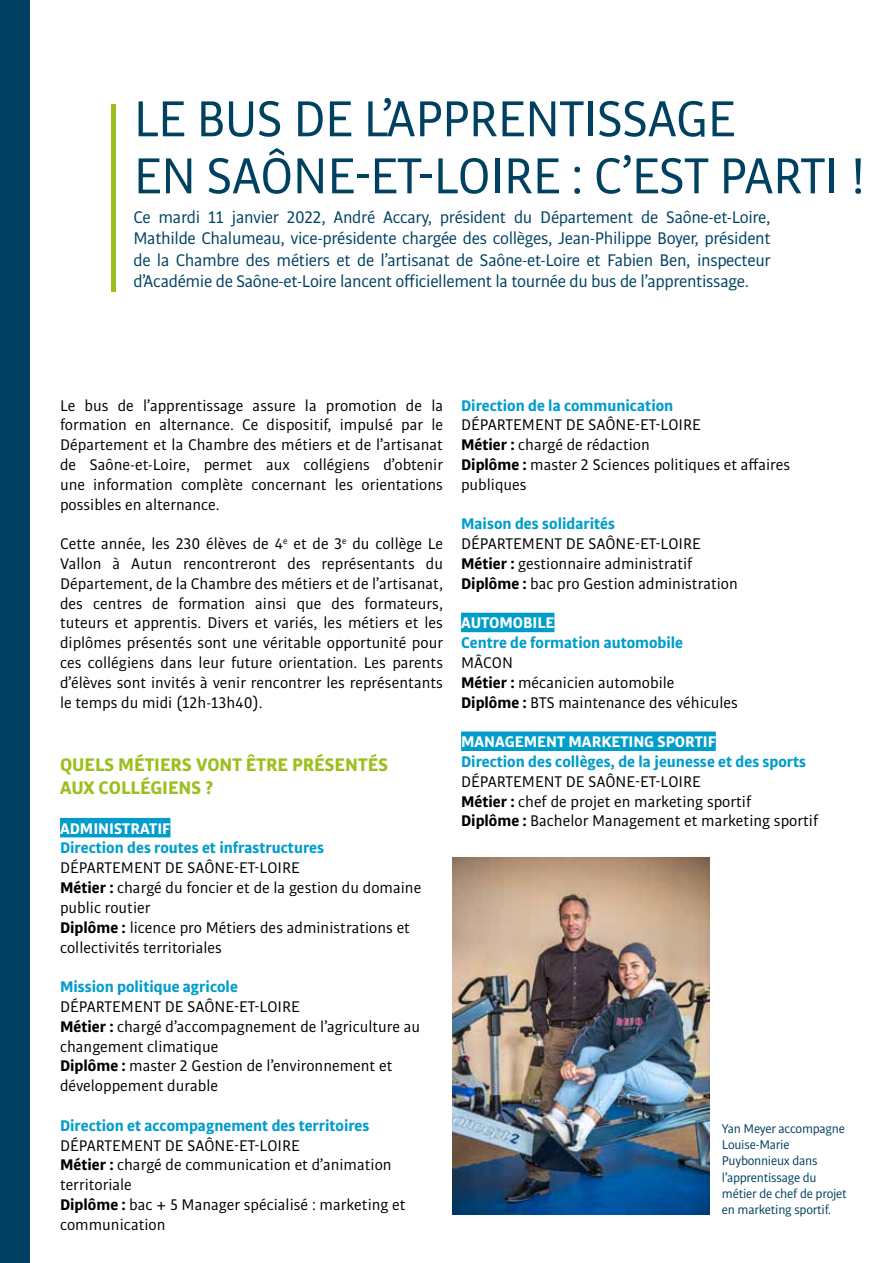
<style>
.page{position:relative;width:893px;height:1263px;background:#fff}
.page>*{position:absolute;margin:0;border:0;box-sizing:border-box;transform-origin:0 0}
.t1{font:54px/57px "Bulo";letter-spacing:-.02em;color:#004161}
.t2{font:700 19.5px/23.4px "Bulo";color:#9bbf1d}
.t3{font:18px/21.6px "Bulo";letter-spacing:-.02em;color:#004161;text-align:justify}
.t4{font:16.5px/19.8px "Bulo";color:#000}
.t5{font:700 16.5px "Bulo";color:#009dcb}
.t6{font:700 16.5px "Bulo";color:#fff}
.t7{font:13.5px/16.2px "Bulo";letter-spacing:-.02em;color:#004161}
.s1{font-weight:700}
</style>
<div class="page">
<div style="left:60px;top:818px;width:110px;height:19px;background:#009dcb"></div>
<div style="left:461px;top:613px;width:93px;height:19px;background:#009dcb"></div>
<div style="left:461px;top:731px;width:255px;height:20px;background:#009dcb"></div>
<div style="left:0;top:0;width:30px;height:1263px;background:#004161"></div>
<hr style="left:112px;top:104px;width:4px;height:187px;background:#9bbf1d">
<img style="left:452px;top:858px;width:257px;height:356px">
<h1 class="t1" style="left:133px;top:89px;width:735px">LE BUS DE L’APPRENTISSAGE<br>EN SAÔNE-ET-LOIRE : C’EST PARTI !</h1>
<p class="t3" style="left:133px;top:206px;width:639px">Ce mardi 11 janvier 2022, André Accary, président du Département de Saône-et-Loire, Mathilde Chalumeau, vice-présidente chargée des collèges, Jean-Philippe Boyer, président de la Chambre des métiers et de l’artisanat de Saône-et-Loire et Fabien Ben, inspecteur d’Académie de Saône-et-Loire lancent officiellement la tournée du bus de l’apprentissage.</p>
<p class="t4" style="left:60px;top:395px;width:385px;text-align:justify">Le bus de l’apprentissage assure la promotion de la formation en alternance. Ce dispositif, impulsé par le Département et la Chambre des métiers et de l’artisanat de Saône-et-Loire, permet aux collégiens d’obtenir une information complète concernant les orientations possibles en alternance.</p>
<p class="t4" style="left:60px;top:534px;width:385px;text-align:justify">Cette année, les 230 élèves de 4<sup>e</sup> et de 3<sup>e</sup> du collège Le Vallon à Autun rencontreront des représentants du Département, de la Chambre des métiers et de l’artisanat, des centres de formation ainsi que des formateurs, tuteurs et apprentis. Divers et variés, les métiers et les diplômes présentés sont une véritable opportunité pour ces collégiens dans leur future orientation. Les parents d’élèves sont invités à venir rencontrer les représentants le temps du midi (12h-13h40).</p>
<p class="t2" style="left:60px;top:752px;width:330px">QUELS MÉTIERS VONT ÊTRE PRÉSENTÉS<br>AUX COLLÉGIENS ?</p>
<p class="t6" style="left:60px;top:818px;width:112px">ADMINISTRATIF</p>
<p class="t5" style="left:60px;top:837px;width:266px">Direction des routes et infrastructures</p>
<p class="t4" style="left:60px;top:858px;width:363px">DÉPARTEMENT DE SAÔNE-ET-LOIRE<br><span class="s1">Métier :</span> chargé du foncier et de la gestion du domaine public routier<br><span class="s1">Diplôme :</span> licence pro Métiers des administrations et collectivités territoriales</p>
<p class="t5" style="left:60px;top:976px;width:179px">Mission politique agricole</p>
<p class="t4" style="left:60px;top:996px;width:362px">DÉPARTEMENT DE SAÔNE-ET-LOIRE<br><span class="s1">Métier :</span> chargé d’accompagnement de l’agriculture au changement climatique<br><span class="s1">Diplôme :</span> master 2 Gestion de l’environnement et développement durable</p>
<p class="t5" style="left:60px;top:1115px;width:311px">Direction et accompagnement des territoires</p>
<p class="t4" style="left:60px;top:1135px;width:347px">DÉPARTEMENT DE SAÔNE-ET-LOIRE<br><span class="s1">Métier :</span> chargé de communication et d’animation territoriale<br><span class="s1">Diplôme :</span> bac + 5 Manager spécialisé : marketing et communication</p>
<p class="t5" style="left:461px;top:395px;width:214px">Direction de la communication</p>
<p class="t4" style="left:461px;top:415px;width:331px">DÉPARTEMENT DE SAÔNE-ET-LOIRE<br><span class="s1">Métier :</span> chargé de rédaction<br><span class="s1">Diplôme :</span> master 2 Sciences politiques et affaires publiques</p>
<p class="t5" style="left:461px;top:513px;width:155px">Maison des solidarités</p>
<p class="t4" style="left:461px;top:534px;width:278px">DÉPARTEMENT DE SAÔNE-ET-LOIRE<br><span class="s1">Métier :</span> gestionnaire administratif<br><span class="s1">Diplôme :</span> bac pro Gestion administration</p>
<p class="t6" style="left:461px;top:612px;width:95px">AUTOMOBILE</p>
<p class="t5" style="left:461px;top:632px;width:224px">Centre de formation automobile</p>
<p class="t4" style="left:461px;top:652px;width:278px">MÂCON<br><span class="s1">Métier :</span> mécanicien automobile<br><span class="s1">Diplôme :</span> BTS maintenance des véhicules</p>
<p class="t6" style="left:461px;top:731px;width:256px">MANAGEMENT MARKETING SPORTIF</p>
<p class="t5" style="left:461px;top:751px;width:347px">Direction des collèges, de la jeunesse et des sports</p>
<p class="t4" style="left:461px;top:771px;width:359px">DÉPARTEMENT DE SAÔNE-ET-LOIRE<br><span class="s1">Métier :</span> chef de projet en marketing sportif<br><span class="s1">Diplôme :</span> Bachelor Management et marketing sportif</p>
<p class="t7" style="left:722px;top:1120px;width:126px">Yan Meyer accompagne<br>Louise-Marie<br>Puybonnieux dans l’apprentissage du métier de chef de projet en marketing sportif.</p>
</div>
